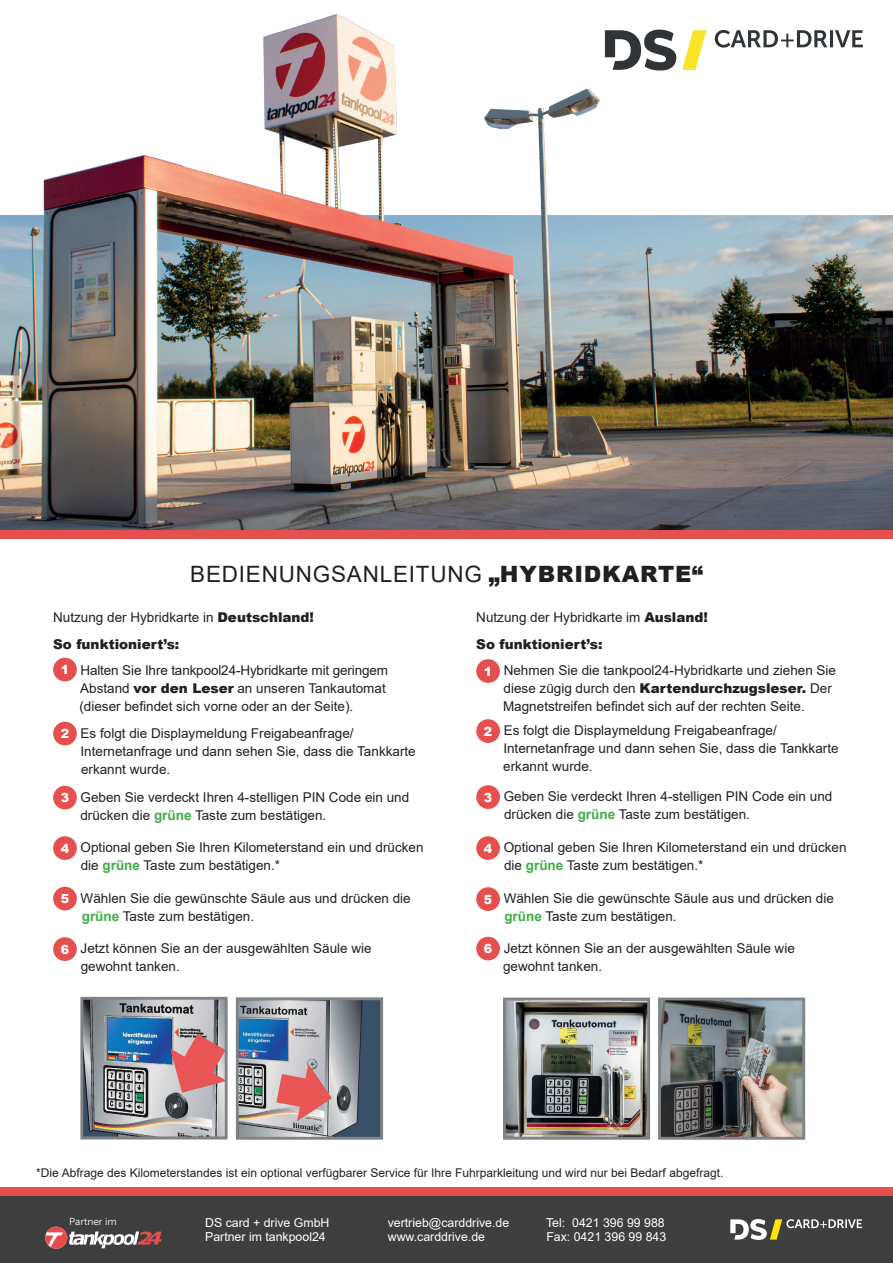
<style>
.page{position:relative;width:893px;height:1263px;background:#fff}
.page>*{position:absolute;margin:0;border:0;box-sizing:border-box;transform-origin:0 0}
.t1{font:22.5px "Arial";letter-spacing:.035em;color:#231f20}
.t2{font:13.5px/18px "Arial";color:#231f20}
.t3{font:900 13.5px "Arial";color:#231f20}
.t4{font:12.3px "Arial";color:#fff}
.t5{font:12px "Arial";color:#231f20}
.t6{font:10.05px "Museo Sansfor DS 300";color:#fff}
.s1{font-weight:900}
.s2{font-weight:900;font-size:12.6px;color:#fff}
.s3{font-weight:700;color:#40ae49}
</style>
<div class="page">
<div style="left:0;top:1196px;width:893px;height:67px;background:#3e3e3f"></div>
<img style="left:0;top:14px;width:893px;height:516px">
<div style="left:0;top:1187px;width:893px;height:9px;background:#e54f4d"></div>
<div style="left:0;top:530px;width:893px;height:9px;background:#e54f4d"></div>
<svg style="left:682px;top:30px;width:24px;height:40px"></svg>
<svg style="left:605px;top:30px;width:71px;height:41px"></svg>
<svg style="left:715px;top:30px;width:148px;height:18px"></svg>
<svg style="left:730px;top:1219px;width:132px;height:21px"></svg>
<svg style="left:45px;top:1227px;width:117px;height:21px"></svg>
<div style="left:53px;top:658px;width:24px;height:23px;background:#e54f4d;border-radius:50%"></div>
<div style="left:53px;top:722px;width:24px;height:23px;background:#e54f4d;border-radius:50%"></div>
<div style="left:53px;top:786px;width:24px;height:23px;background:#e54f4d;border-radius:50%"></div>
<div style="left:53px;top:836px;width:24px;height:24px;background:#e54f4d;border-radius:50%"></div>
<div style="left:53px;top:887px;width:24px;height:23px;background:#e54f4d;border-radius:50%"></div>
<div style="left:53px;top:937px;width:24px;height:24px;background:#e54f4d;border-radius:50%"></div>
<div style="left:476px;top:659px;width:24px;height:24px;background:#e54f4d;border-radius:50%"></div>
<div style="left:476px;top:719px;width:24px;height:24px;background:#e54f4d;border-radius:50%"></div>
<div style="left:476px;top:785px;width:24px;height:24px;background:#e54f4d;border-radius:50%"></div>
<div style="left:476px;top:836px;width:24px;height:24px;background:#e54f4d;border-radius:50%"></div>
<div style="left:476px;top:887px;width:24px;height:24px;background:#e54f4d;border-radius:50%"></div>
<div style="left:476px;top:937px;width:24px;height:23px;background:#e54f4d;border-radius:50%"></div>
<img style="left:507px;top:1001px;width:139px;height:135px">
<div style="left:503px;top:997px;width:147px;height:143px;border:3px solid #808285"></div>
<img style="left:662px;top:1001px;width:139px;height:135px">
<div style="left:658px;top:997px;width:147px;height:143px;border:3px solid #808285"></div>
<img style="left:84px;top:1001px;width:140px;height:134px">
<div style="left:80px;top:997px;width:148px;height:142px;border:3px solid #808285"></div>
<img style="left:240px;top:1001px;width:139px;height:135px">
<div style="left:236px;top:997px;width:147px;height:143px;border:3px solid #808285"></div>
<svg style="left:761px;top:1025px;width:5px;height:9px"></svg>
<h1 class="t1" style="left:190px;top:558px;width:514px">BEDIENUNGSANLEITUNG <span class="s1">„HYBRIDKARTE“</span></h1>
<p class="t2" style="left:53px;top:608px;width:262px">Nutzung der Hybridkarte in <span class="s1">Deutschland!</span></p>
<p class="t3" style="left:53px;top:634px;width:128px">So funktioniert’s:</p>
<p class="t2" style="left:61px;top:661px;width:329px"><span class="s2">1</span> Halten Sie Ihre tankpool24-Hybridkarte mit geringem</p>
<p class="t2" style="left:79px;top:679px;width:308px">Abstand <span class="s1">vor den Leser</span> an unseren Tankautomat (dieser befindet sich vorne oder an der Seite).</p>
<p class="t2" style="left:80px;top:724px;width:337px;text-indent:-20px"><span class="s2">2</span> Es folgt die Displaymeldung Freigabeanfrage/<br>Internetanfrage und dann sehen Sie, dass die Tankkarte erkannt wurde.</p>
<p class="t2" style="left:80px;top:788px;width:330px;text-indent:-20px"><span class="s2">3</span> Geben Sie verdeckt Ihren 4-stelligen PIN Code ein und drücken die <span class="s3">grüne</span> Taste zum bestätigen.</p>
<p class="t2" style="left:81px;top:839px;width:344px;text-indent:-20px"><span class="s2">4</span> Optional geben Sie Ihren Kilometerstand ein und drücken die <span class="s3">grüne</span> Taste zum bestätigen.*</p>
<p class="t2" style="left:82px;top:889px;width:330px;text-indent:-21px"><span class="s2">5</span> Wählen Sie die gewünschte Säule aus und drücken die <span class="s3">grüne</span> Taste zum bestätigen.</p>
<p class="t2" style="left:81px;top:940px;width:293px;text-indent:-20px"><span class="s2">6</span> Jetzt können Sie an der ausgewählten Säule wie gewohnt tanken.</p>
<p class="t2" style="left:476px;top:608px;width:233px">Nutzung der Hybridkarte im <span class="s1">Ausland!</span></p>
<p class="t3" style="left:476px;top:634px;width:128px">So funktioniert’s:</p>
<p class="t2" style="left:484px;top:661px;width:354px"><span class="s2">1</span> Nehmen Sie die tankpool24-Hybridkarte und ziehen Sie</p>
<p class="t2" style="left:503px;top:679px;width:330px">diese zügig durch den <span class="s1">Kartendurchzugsleser.</span> Der<br>Magnetstreifen befindet sich auf der rechten Seite.</p>
<p class="t2" style="left:503px;top:721px;width:337px;text-indent:-19px"><span class="s2">2</span> Es folgt die Displaymeldung Freigabeanfrage/<br>Internetanfrage und dann sehen Sie, dass die Tankkarte erkannt wurde.</p>
<p class="t2" style="left:504px;top:787px;width:330px;text-indent:-20px"><span class="s2">3</span> Geben Sie verdeckt Ihren 4-stelligen PIN Code ein und drücken die <span class="s3">grüne</span> Taste zum bestätigen.</p>
<p class="t2" style="left:504px;top:838px;width:344px;text-indent:-20px"><span class="s2">4</span> Optional geben Sie Ihren Kilometerstand ein und drücken die <span class="s3">grüne</span> Taste zum bestätigen.*</p>
<p class="t2" style="left:504px;top:889px;width:331px;text-indent:-20px"><span class="s2">5</span> Wählen Sie die gewünschte Säule aus und drücken die <span class="s3">grüne</span> Taste zum bestätigen.</p>
<p class="t2" style="left:503px;top:939px;width:293px;text-indent:-19px"><span class="s2">6</span> Jetzt können Sie an der ausgewählten Säule wie gewohnt tanken.</p>
<p class="t5" style="left:36px;top:1164px;width:688px">*Die Abfrage des Kilometerstandes ist ein optional verfügbarer Service für Ihre Fuhrparkleitung und wird nur bei Bedarf abgefragt.</p>
<p class="t4" style="left:205px;top:1214px;width:126px">DS card + drive GmbH</p>
<p class="t4" style="left:388px;top:1214px;width:123px">vertrieb@carddrive.de</p>
<p class="t4" style="left:546px;top:1214px;width:120px">Tel: 0421 396 99 988</p>
<p class="t4" style="left:205px;top:1228px;width:122px">Partner im tankpool24</p>
<p class="t4" style="left:388px;top:1228px;width:99px">www.carddrive.de</p>
<p class="t4" style="left:546px;top:1228px;width:121px">Fax: 0421 396 99 843</p>
<p class="t6" style="left:69px;top:1216px;width:49px">Partner im</p>
</div>
